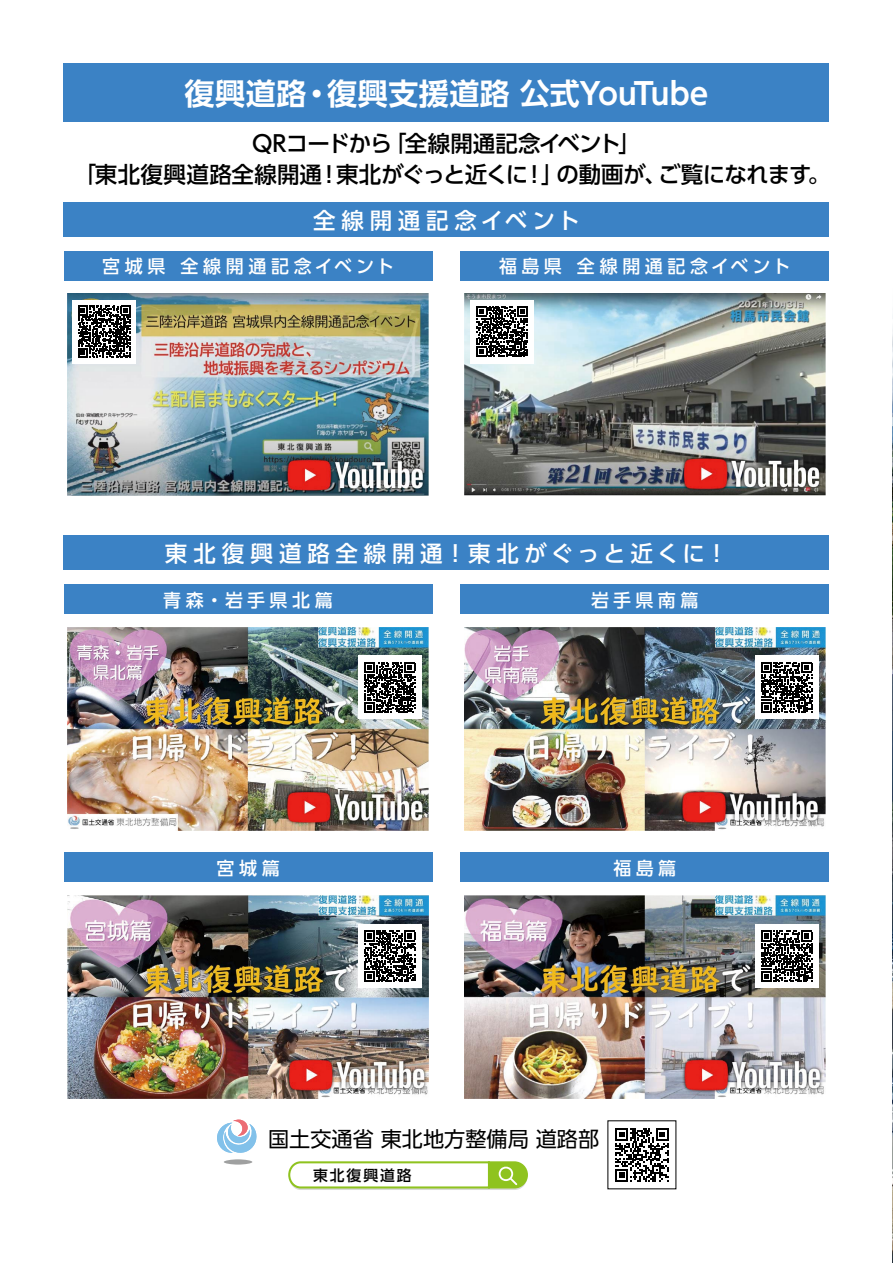
<style>
.page{position:relative;width:893px;height:1263px;background:#fff}
.page>*{position:absolute;margin:0;border:0;box-sizing:border-box;transform-origin:0 0}
.t1{font:700 30px "UD Shin Go Pr 6 De";letter-spacing:.01em;color:#fff}
.t2{font:500 22.5px/31.5px "UD Shin Go Pr 6";letter-spacing:-.015em;color:#000;text-align:center}
.t3{font:500 22.5px "UD Shin Go Pr 6";letter-spacing:.245em;color:#fff}
.t4{font:21.15px "UD Shin Go Pr 6";color:#000}
.t5{font:500 18px "UD Shin Go Pr 6";letter-spacing:.25em;color:#fff}
.t6{font:500 14.85px "UD Shin Go Pr 6";letter-spacing:.125em;color:#000}
</style>
<div class="page">
<img style="left:892px;top:447px;width:1px;height:816px">
<svg style="left:892px;top:316px;width:1px;height:131px"></svg>
<div style="left:64px;top:64px;width:765px;height:58px;background:#3b82c5"></div>
<div style="left:64px;top:203px;width:765px;height:34px;background:#3b82c5"></div>
<div style="left:64px;top:535px;width:765px;height:34px;background:#3b82c5"></div>
<div style="left:64px;top:251px;width:368px;height:29px;background:#3b82c5"></div>
<div style="left:460px;top:251px;width:369px;height:29px;background:#3b82c5"></div>
<div style="left:64px;top:584px;width:368px;height:30px;background:#3b82c5"></div>
<div style="left:460px;top:584px;width:369px;height:30px;background:#3b82c5"></div>
<div style="left:64px;top:852px;width:368px;height:30px;background:#3b82c5"></div>
<div style="left:460px;top:852px;width:369px;height:30px;background:#3b82c5"></div>
<div style="left:224px;top:1159px;width:28px;height:5px;background:#9fa0a0;border-radius:50%"></div>
<svg style="left:217px;top:1119px;width:40px;height:34px"></svg>
<svg style="left:288px;top:1161px;width:240px;height:29px"></svg>
<svg style="left:615px;top:1128px;width:54px;height:53px"></svg>
<img style="left:68px;top:293px;width:360px;height:202px">
<img style="left:464px;top:293px;width:361px;height:202px">
<img style="left:68px;top:627px;width:360px;height:203px">
<img style="left:464px;top:627px;width:361px;height:203px">
<img style="left:68px;top:895px;width:360px;height:203px">
<img style="left:464px;top:895px;width:361px;height:203px">
<div style="left:72px;top:300px;width:64px;height:63px;background:#fff"></div>
<svg style="left:78px;top:305px;width:52px;height:53px"></svg>
<div style="left:470px;top:300px;width:64px;height:63px;background:#fff"></div>
<svg style="left:476px;top:306px;width:52px;height:51px"></svg>
<div style="left:358px;top:655px;width:64px;height:64px;background:#fff"></div>
<svg style="left:364px;top:662px;width:51px;height:51px"></svg>
<div style="left:755px;top:655px;width:63px;height:64px;background:#fff"></div>
<svg style="left:761px;top:662px;width:51px;height:51px"></svg>
<div style="left:358px;top:924px;width:64px;height:64px;background:#fff"></div>
<svg style="left:364px;top:930px;width:51px;height:52px"></svg>
<div style="left:755px;top:924px;width:63px;height:64px;background:#fff"></div>
<svg style="left:761px;top:930px;width:51px;height:52px"></svg>
<h1 class="t1" style="left:185px;top:69px;width:525px">復興道路・復興支援道路 公式YouTube</h1>
<p class="t2" style="left:74px;top:127px;width:747px">QRコードから「全線開通記念イベント」<br>「東北復興道路全線開通！東北がぐっと近くに！」の動画が、ご覧になれます｡</p>
<p class="t3" style="left:313px;top:203px;width:268px">全線開通記念イベント</p>
<p class="t5" style="left:102px;top:251px;width:293px">宮城県 全線開通記念イベント</p>
<p class="t5" style="left:499px;top:251px;width:293px">福島県 全線開通記念イベント</p>
<p class="t3" style="left:165px;top:535px;width:565px">東北復興道路全線開通！東北がぐっと近くに！</p>
<p class="t5" style="left:163px;top:585px;width:171px">青森・岩手県北篇</p>
<p class="t5" style="left:591px;top:585px;width:109px">岩手県南篇</p>
<p class="t5" style="left:216px;top:853px;width:65px">宮城篇</p>
<p class="t5" style="left:613px;top:853px;width:64px">福島篇</p>
<p class="t4" style="left:268px;top:1122px;width:333px">国土交通省 東北地方整備局 道路部</p>
<p class="t6" style="left:313px;top:1163px;width:100px">東北復興道路</p>
</div>
